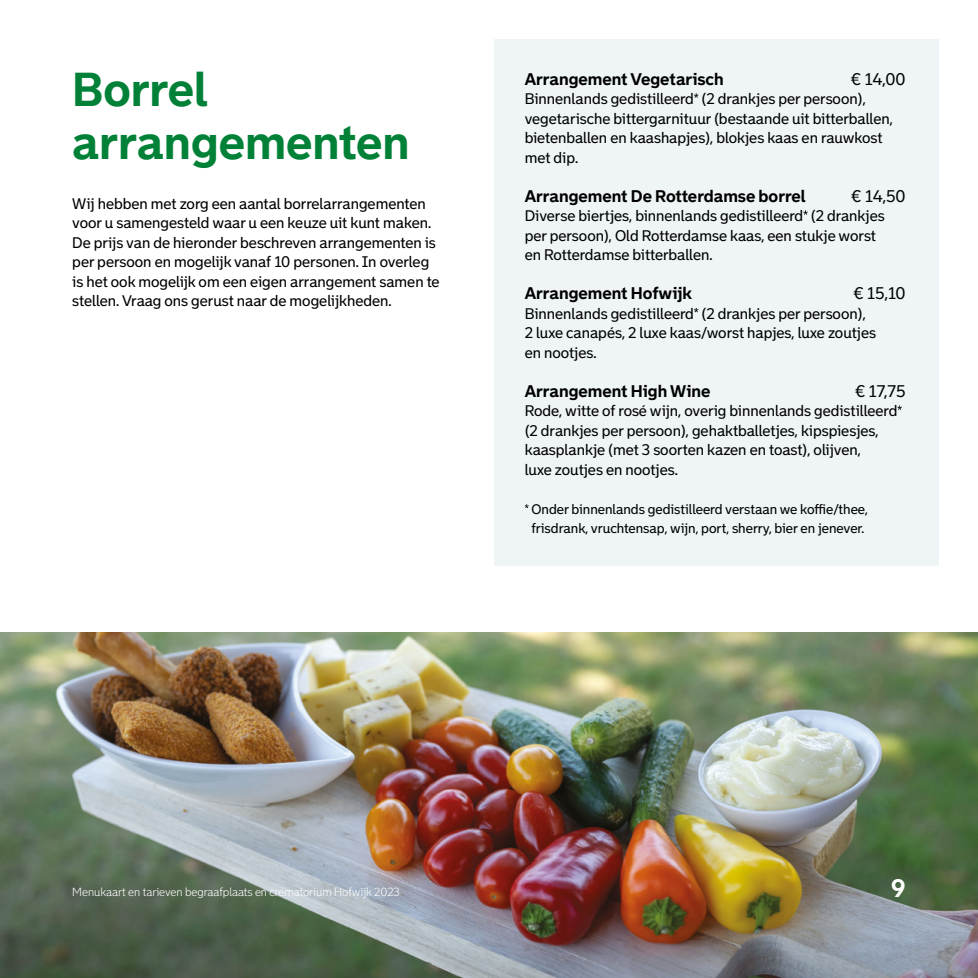
<style>
.page{position:relative;width:978px;height:978px;background:#fff}
.page>*{position:absolute;margin:0;border:0;box-sizing:border-box;transform-origin:0 0}
.H2_Rotterdam_Kop{font:700 46.5px/52.5px "Bolder";color:#008137}
.t1{font:700 24.6px "Bolder";color:#fff}
.H3_Rotterdam_Kader_k{font:700 16.5px "Bolder";color:#000}
.H3_Rotterdam_Kader_k-2{font:16.5px "Bolder";letter-spacing:-.005em;color:#000}
.P_Rotterdam_Kader_pl{font:15px/19.5px "Bolder";color:#000}
.P_Rotterdam_Platte_t{font:15px/19.5px "Bolder";color:#000}
.P_Rotterdam_Kader_on{font:13.5px/19.5px "Bolder";color:#000}
.t2{font:300 11.55px "Bolder";color:#fff}
</style>
<div class="page">
<div style="left:494px;top:40px;width:445px;height:526px;background:#eff5f6"></div>
<svg style="left:694px;top:93px;width:4px;height:5px"></svg>
<svg style="left:803px;top:210px;width:5px;height:5px"></svg>
<svg style="left:694px;top:308px;width:4px;height:4px"></svg>
<svg style="left:897px;top:405px;width:5px;height:5px"></svg>
<svg style="left:525px;top:504px;width:4px;height:4px"></svg>
<img style="left:0;top:633px;width:978px;height:345px">
<h2 class="H2_Rotterdam_Kop" style="left:72px;top:63px;width:339px">Borrel arrangementen</h2>
<p class="P_Rotterdam_Platte_t" style="left:72px;top:194px;width:369px">Wij hebben met zorg een aantal borrelarrangementen voor u samengesteld waar u een keuze uit kunt maken.<br>De prijs van de hieronder beschreven arrangementen is per persoon en mogelijk vanaf 10 personen. In overleg is het ook mogelijk om een eigen arrangement samen te stellen. Vraag ons gerust naar de mogelijkheden.</p>
<h3 class="H3_Rotterdam_Kader_k" style="left:525px;top:68px;width:201px">Arrangement Vegetarisch</h3>
<h3 class="H3_Rotterdam_Kader_k-2" style="left:851px;top:69px;width:57px">€ 14,00</h3>
<p class="P_Rotterdam_Kader_pl" style="left:525px;top:89px;width:370px">Binnenlands gedistilleerd (2 drankjes per persoon), vegetarische bittergarnituur (bestaande uit bitterballen, bietenballen en kaashapjes), blokjes kaas en rauwkost met dip.</p>
<h3 class="H3_Rotterdam_Kader_k" style="left:525px;top:185px;width:283px">Arrangement De Rotterdamse borrel</h3>
<h3 class="H3_Rotterdam_Kader_k-2" style="left:851px;top:186px;width:56px">€ 14,50</h3>
<p class="P_Rotterdam_Kader_pl" style="left:525px;top:206px;width:362px">Diverse biertjes, binnenlands gedistilleerd (2 drankjes per persoon), Old Rotterdamse kaas, een stukje worst en Rotterdamse bitterballen.</p>
<h3 class="H3_Rotterdam_Kader_k" style="left:525px;top:283px;width:169px">Arrangement Hofwijk</h3>
<h3 class="H3_Rotterdam_Kader_k-2" style="left:853px;top:283px;width:54px">€ 15,10</h3>
<p class="P_Rotterdam_Kader_pl" style="left:525px;top:303px;width:353px">Binnenlands gedistilleerd (2 drankjes per persoon),<br>2 luxe canapés, 2 luxe kaas/worst hapjes, luxe zoutjes en nootjes.</p>
<h3 class="H3_Rotterdam_Kader_k" style="left:525px;top:381px;width:187px">Arrangement High Wine</h3>
<h3 class="H3_Rotterdam_Kader_k-2" style="left:855px;top:381px;width:52px">€ 17,75</h3>
<p class="P_Rotterdam_Kader_pl" style="left:525px;top:401px;width:374px">Rode, witte of rosé wijn, overig binnenlands gedistilleerd (2 drankjes per persoon), gehaktballetjes, kipspiesjes, kaasplankje (met 3 soorten kazen en toast), olijven,<br>luxe zoutjes en nootjes.</p>
<p class="P_Rotterdam_Kader_on" style="left:531px;top:499px;width:338px">Onder binnenlands gedistilleerd verstaan we koffie/thee, frisdrank, vruchtensap, wijn, port, sherry, bier en jenever.</p>
<p class="t2" style="left:72px;top:885px;width:329px">Menukaart en tarieven begraafplaats en crematorium Hofwijk 2023</p>
<h2 class="t1" style="left:891px;top:873px;width:16px">9</h2>
</div>
